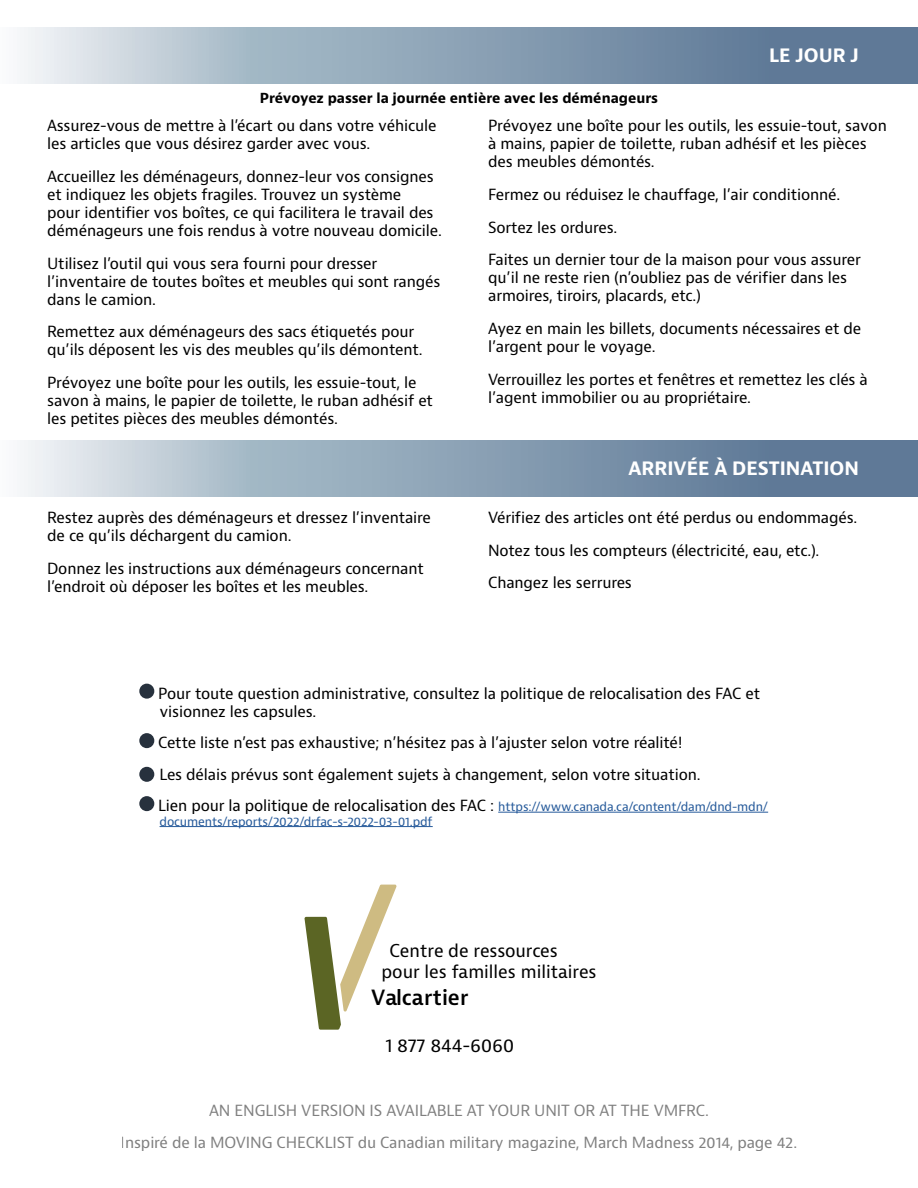
<style>
.page{position:relative;width:918px;height:1188px;background:#fff}
.page>*{position:absolute;margin:0;border:0;box-sizing:border-box;transform-origin:0 0}
.t1{font:600 20.4px "Bernina Sans";color:#000}
.t2{font:700 18px "Bernina Sans";color:#fff}
.t3{font:18px "Bernino Sans";letter-spacing:-.015em;color:#000}
.t4{font:17.25px/20.4px "Bernina Sans";color:#000}
.t5{font:15px/18px "Bernino Sans";letter-spacing:-.01em;color:#000}
.t6{font:700 13.5px "Bernino Sans";color:#000}
.t7{font:12px "Bernino Sans";letter-spacing:-.01em;color:#275b9b}
.s1{font-size:12px;color:#275b9b}
</style>
<div class="page">
<svg style="left:20px;top:27px;width:898px;height:56px;background:#90a5b8"></svg>
<svg style="left:20px;top:440px;width:898px;height:56px;background:#90a5b8"></svg>
<hr style="left:498px;top:812px;width:270px;height:1px;background:#275b9b">
<hr style="left:160px;top:826px;width:273px;height:1px;background:#275b9b">
<div style="left:139px;top:684px;width:15px;height:15px;background:#27313d;border-radius:50%"></div>
<div style="left:139px;top:733px;width:15px;height:15px;background:#27313d;border-radius:50%"></div>
<div style="left:139px;top:796px;width:15px;height:15px;background:#27313d;border-radius:50%"></div>
<svg style="left:304px;top:885px;width:93px;height:145px"></svg>
<div style="left:139px;top:767px;width:15px;height:15px;background:#27313d;border-radius:50%"></div>
<p class="t6" style="left:260px;top:90px;width:400px">Prévoyez passer la journée entière avec les déménageurs</p>
<p class="t2" style="left:769px;top:44px;width:91px">LE JOUR J</p>
<p class="t5" style="left:47px;top:117px;width:391px">Assurez-vous de mettre à l’écart ou dans votre véhicule les articles que vous désirez garder avec vous.</p>
<p class="t5" style="left:47px;top:168px;width:396px">Accueillez les déménageurs, donnez-leur vos consignes et indiquez les objets fragiles. Trouvez un système<br>pour identifier vos boîtes, ce qui facilitera le travail des déménageurs une fois rendus à votre nouveau domicile.</p>
<p class="t5" style="left:47px;top:254px;width:395px">Utilisez l’outil qui vous sera fourni pour dresser l’inventaire de toutes boîtes et meubles qui sont rangés dans le camion.</p>
<p class="t5" style="left:47px;top:323px;width:377px">Remettez aux déménageurs des sacs étiquetés pour qu’ils déposent les vis des meubles qu’ils démontent.</p>
<p class="t5" style="left:47px;top:374px;width:387px">Prévoyez une boîte pour les outils, les essuie-tout, le savon à mains, le papier de toilette, le ruban adhésif et les petites pièces des meubles démontés.</p>
<p class="t5" style="left:47px;top:509px;width:385px">Restez auprès des déménageurs et dressez l’inventaire de ce qu’ils déchargent du camion.</p>
<p class="t5" style="left:47px;top:560px;width:378px">Donnez les instructions aux déménageurs concernant l’endroit où déposer les boîtes et les meubles.</p>
<p class="t5" style="left:488px;top:117px;width:400px">Prévoyez une boîte pour les outils, les essuie-tout, savon à mains, papier de toilette, ruban adhésif et les pièces des meubles démontés.</p>
<p class="t5" style="left:488px;top:178px;width:374px;line-height:32.7px">Fermez ou réduisez le chauffage, l’air conditionné.<br>Sortez les ordures.<br>Faites un dernier tour de la maison pour vous assurer</p>
<p class="t5" style="left:488px;top:269px;width:360px">qu’il ne reste rien (n’oubliez pas de vérifier dans les armoires, tiroirs, placards, etc.)</p>
<p class="t5" style="left:488px;top:320px;width:375px">Ayez en main les billets, documents nécessaires et de l’argent pour le voyage.</p>
<p class="t5" style="left:488px;top:370px;width:381px">Verrouillez les portes et fenêtres et remettez les clés à l’agent immobilier ou au propriétaire.</p>
<p class="t2" style="left:629px;top:457px;width:232px">ARRIVÉE À DESTINATION</p>
<p class="t5" style="left:488px;top:502px;width:371px;line-height:32.7px">Vérifiez des articles ont été perdus ou endommagés.<br>Notez tous les compteurs (électricité, eau, etc.).<br>Changez les serrures</p>
<p class="t5" style="left:158px;top:684px;width:604px">Pour toute question administrative, consultez la politique de relocalisation des FAC et visionnez les capsules.</p>
<p class="t5" style="left:158px;top:727px;width:611px;line-height:31.5px">Cette liste n’est pas exhaustive; n’hésitez pas à l’ajuster selon votre réalité!<br>Les délais prévus sont également sujets à changement, selon votre situation.<br>Lien pour la politique de relocalisation des FAC : <span class="s1">https://www.canada.ca/content/dam/dnd-mdn/</span></p>
<p class="t7" style="left:160px;top:813px;width:275px">documents/reports/2022/drfac-s-2022-03-01.pdf</p>
<p class="t4" style="left:381px;top:941px;width:217px;text-indent:8px">Centre de ressources pour les familles militaires</p>
<h1 class="t1" style="left:371px;top:984px;width:99px">Valcartier</h1>
<p class="t3" style="left:385px;top:1034px;width:131px">1 877 844-6060</p>
<p class="t5" style="left:121px;top:1095px;width:678px;line-height:31.5px;text-align:center">AN ENGLISH VERSION IS AVAILABLE AT YOUR UNIT OR AT THE VMFRC.<br>Inspiré de la MOVING CHECKLIST du Canadian military magazine, March Madness 2014, page 42.</p>
</div>
